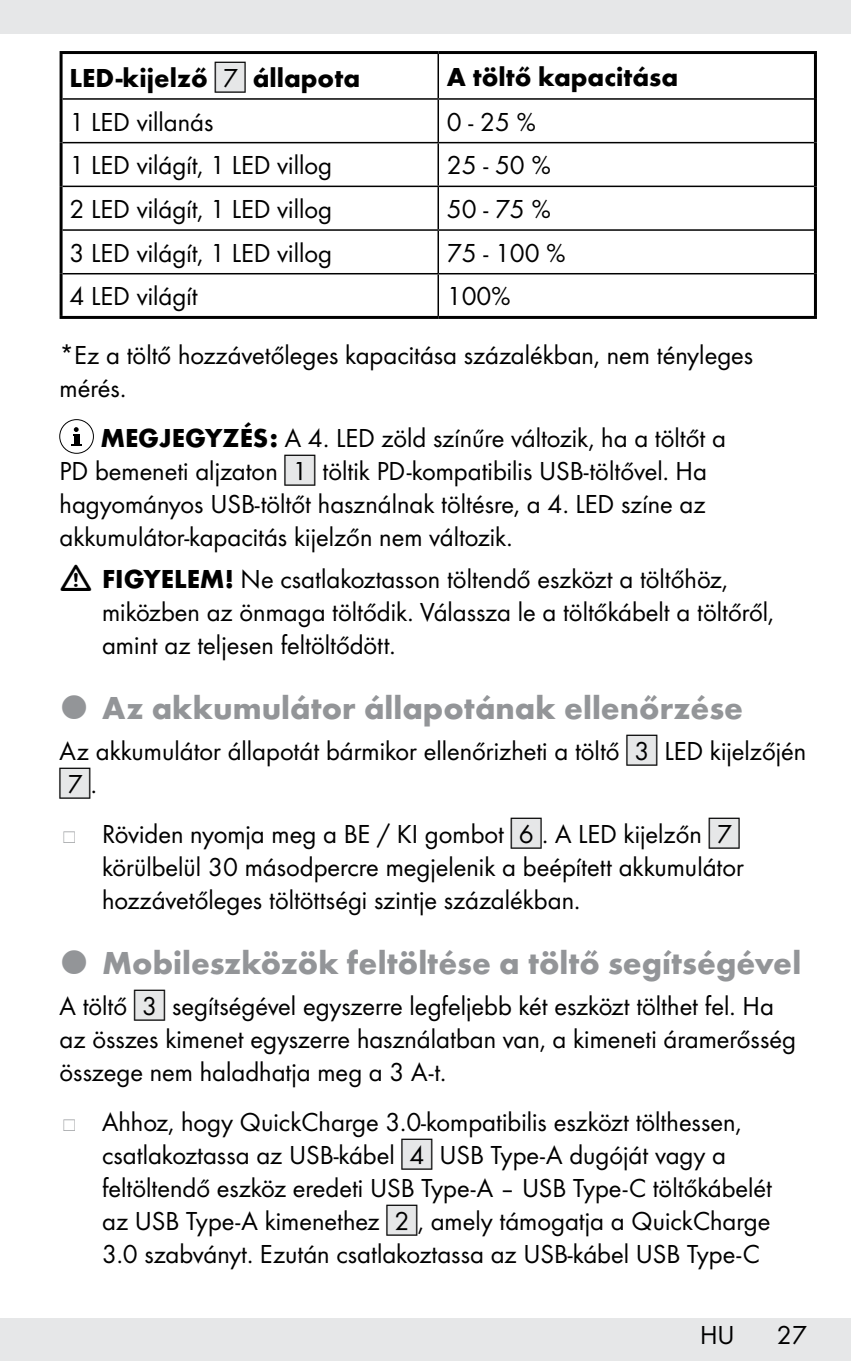
<style>
.page{position:relative;width:851px;height:1361px;background:#fff}
.page>*{position:absolute;margin:0;border:0;box-sizing:border-box;transform-origin:0 0}
.t1{font:700 33px "Futura";color:#939598}
.t2{font:27px/33px "Futura Boo";color:#000}
.t3{font:700 27px "Futura";color:#000}
.t4{font:23.7px "IMP Lidl Num Box";color:#000}
.s1{font-family:"IMP Lidl Num Box";font-weight:400;font-size:23.7px;color:#e6e7e8}
.s2{font-family:"IMP Lidl Num Box";font-weight:400;font-size:23.7px}
.s3{font-family:"Futura";font-weight:700}
.s4{font-family:"IMP Lidl Num Box";font-size:23.7px;color:#e6e7e8}
.s5{font-family:"IMP Lidl Num Box";font-size:23.7px}
.s6{color:#e6e7e8}
.s7{font-family:"Futura Boo";font-size:27px}
</style>
<div class="page">
<div style="left:0;top:1318px;width:850px;height:43px;background:#e6e7e8"></div>
<div style="left:0;top:0;width:850px;height:34px;background:#e6e7e8"></div>
<hr style="left:437px;top:54px;width:2px;height:44px;background:#000">
<hr style="left:63px;top:98px;width:375px;height:2px;background:#000">
<hr style="left:438px;top:98px;width:375px;height:2px;background:#000">
<hr style="left:437px;top:100px;width:2px;height:42px;background:#000">
<hr style="left:63px;top:142px;width:375px;height:1px;background:#000">
<hr style="left:438px;top:142px;width:375px;height:1px;background:#000">
<hr style="left:437px;top:143px;width:2px;height:43px;background:#000">
<hr style="left:63px;top:186px;width:375px;height:1px;background:#000">
<hr style="left:438px;top:186px;width:375px;height:1px;background:#000">
<hr style="left:437px;top:187px;width:2px;height:42px;background:#000">
<hr style="left:63px;top:229px;width:375px;height:2px;background:#000">
<hr style="left:438px;top:229px;width:375px;height:2px;background:#000">
<hr style="left:437px;top:231px;width:2px;height:42px;background:#000">
<hr style="left:63px;top:273px;width:375px;height:1px;background:#000">
<hr style="left:438px;top:273px;width:375px;height:1px;background:#000">
<hr style="left:437px;top:274px;width:2px;height:42px;background:#000">
<hr style="left:60px;top:51px;width:378px;height:3px;background:#000">
<hr style="left:60px;top:54px;width:3px;height:45px;background:#000">
<hr style="left:438px;top:51px;width:378px;height:3px;background:#000">
<hr style="left:813px;top:54px;width:3px;height:45px;background:#000">
<hr style="left:60px;top:99px;width:3px;height:44px;background:#000">
<hr style="left:813px;top:99px;width:3px;height:44px;background:#000">
<hr style="left:60px;top:143px;width:3px;height:43px;background:#000">
<hr style="left:813px;top:143px;width:3px;height:43px;background:#000">
<hr style="left:60px;top:186px;width:3px;height:44px;background:#000">
<hr style="left:813px;top:186px;width:3px;height:44px;background:#000">
<hr style="left:60px;top:230px;width:3px;height:44px;background:#000">
<hr style="left:813px;top:230px;width:3px;height:44px;background:#000">
<hr style="left:60px;top:274px;width:3px;height:42px;background:#000">
<hr style="left:813px;top:274px;width:3px;height:42px;background:#000">
<hr style="left:60px;top:316px;width:378px;height:3px;background:#000">
<hr style="left:438px;top:316px;width:378px;height:3px;background:#000">
<div style="left:60px;top:419px;width:34px;height:34px;border:1px solid #000;border-radius:50%"></div>
<svg style="left:73px;top:427px;width:6px;height:8px"></svg>
<div style="left:74px;top:434px;width:5px;height:10px;background:#000"></div>
<svg style="left:71px;top:444px;width:11px;height:2px"></svg>
<p class="t3" style="left:70px;top:58px;width:292px">LED-kijelző <span class="s1">[</span><span class="s2">7]</span> állapota</p>
<p class="t3" style="left:446px;top:57px;width:233px">A töltő kapacitása</p>
<p class="t2" style="left:70px;top:104px;width:145px">1 LED villanás</p>
<p class="t2" style="left:446px;top:104px;width:90px">0 - 25 %</p>
<p class="t2" style="left:70px;top:147px;width:264px">1 LED világít, 1 LED villog</p>
<p class="t2" style="left:446px;top:147px;width:105px">25 - 50 %</p>
<p class="t2" style="left:70px;top:191px;width:264px">2 LED világít, 1 LED villog</p>
<p class="t2" style="left:446px;top:191px;width:105px">50 - 75 %</p>
<p class="t2" style="left:70px;top:235px;width:264px">3 LED világít, 1 LED villog</p>
<p class="t2" style="left:446px;top:235px;width:120px">75 - 100 %</p>
<p class="t2" style="left:70px;top:278px;width:129px">4 LED világít</p>
<p class="t2" style="left:60px;top:265px;width:695px;line-height:59.1px;text-indent:387px">100%<br>*Ez a töltő hozzávetőleges kapacitása százalékban, nem tényleges</p>
<p class="t2" style="left:100px;top:362px;width:627px;line-height:50.1px;text-indent:-41px">mérés.<br><span class="s3">MEGJEGYZÉS:</span> A 4. LED zöld színűre változik, ha a töltőt a</p>
<p class="t2" style="left:60px;top:453px;width:649px;text-align:justify">PD bemeneti aljzaton <span class="s4">[</span><span class="s5">1]</span> töltik PD-kompatibilis USB-töltővel. Ha hagyományos USB-töltőt használnak töltésre, a 4. LED színe az akkumulátor-kapacitás kijelzőn nem változik.</p>
<p class="t2" style="left:102px;top:561px;width:673px"><span class="s3">FIGYELEM!</span> Ne csatlakoztasson töltendő eszközt a töltőhöz, miközben az önmaga töltődik. Válassza le a töltőkábelt a töltőről, amint az teljesen feltöltődött.</p>
<p class="t1" style="left:102px;top:683px;width:642px">Az akkumulátor állapotának ellenőrzése</p>
<p class="t2" style="left:60px;top:733px;width:748px">Az akkumulátor állapotát bármikor ellenőrizheti a töltő <span class="s4">[</span><span class="s5">3]</span> LED kijelzőjén</p>
<p class="t4" style="left:60px;top:768px;width:39px"><span class="s6">[</span>7]<span class="s7">.</span></p>
<p class="t2" style="left:102px;top:816px;width:643px">Röviden nyomja meg a BE / KI gombot <span class="s4">[</span><span class="s5">6]</span>. A LED kijelzőn <span class="s4">[</span><span class="s5">7] </span>körülbelül 30 másodpercre megjelenik a beépített akkumulátor hozzávetőleges töltöttségi szintje százalékban.</p>
<p class="t1" style="left:102px;top:938px;width:700px">Mobileszközök feltöltése a töltő segítségével</p>
<p class="t2" style="left:60px;top:988px;width:737px">A töltő <span class="s4">[</span><span class="s5">3]</span> segítségével egyszerre legfeljebb két eszközt tölthet fel. Ha az összes kimenet egyszerre használatban van, a kimeneti áramerősség összege nem haladhatja meg a 3 A-t.</p>
<p class="t2" style="left:102px;top:1104px;width:671px">Ahhoz, hogy QuickCharge 3.0-kompatibilis eszközt tölthessen, csatlakoztassa az USB-kábel <span class="s4">[</span><span class="s5">4]</span> USB Type-A dugóját vagy a feltöltendő eszköz eredeti USB Type-A – USB Type-C töltőkábelét az USB Type-A kimenethez <span class="s4">[</span><span class="s5">2]</span>, amely támogatja a QuickCharge 3.0 szabványt. Ezután csatlakoztassa az USB-kábel USB Type-C</p>
<p class="t2" style="left:700px;top:1317px;width:36px">HU</p>
<p class="t2" style="left:776px;top:1317px;width:31px">27</p>
</div>
